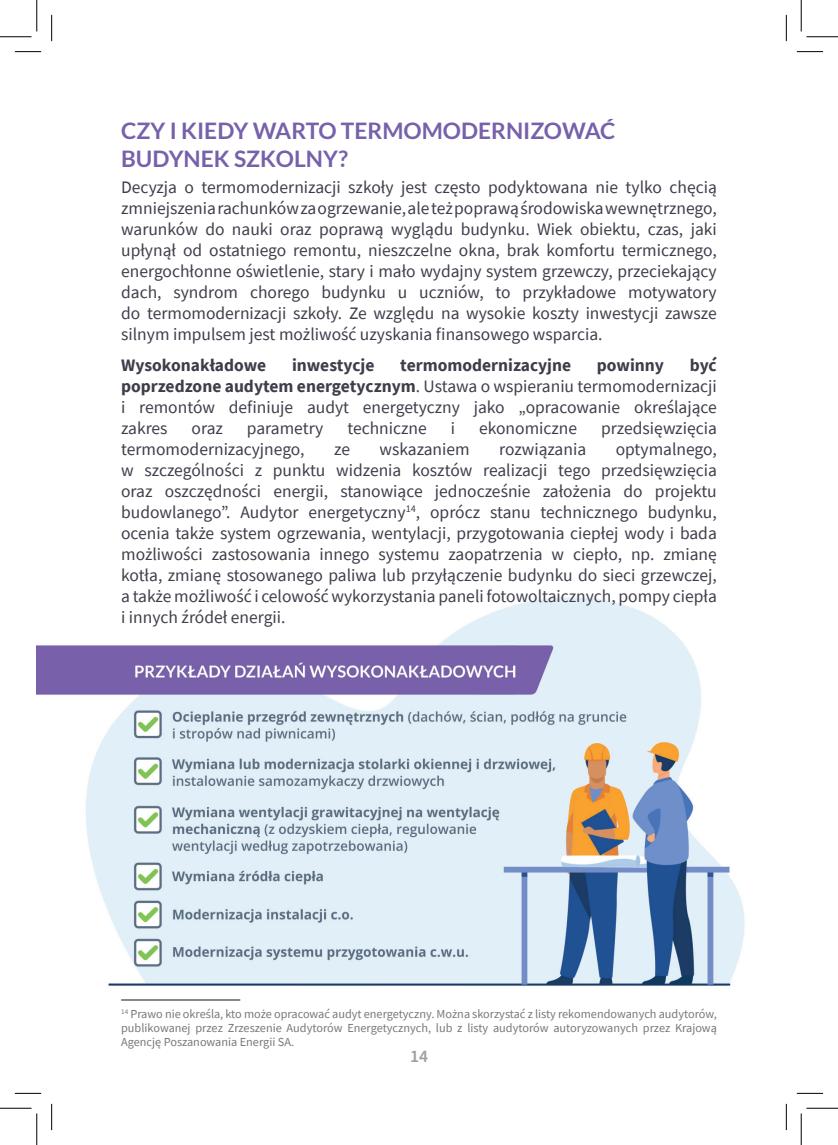
<style>
.page{position:relative;width:838px;height:1145px;background:#fff}
.page>*{position:absolute;margin:0;border:0;box-sizing:border-box;transform-origin:0 0}
.t1{font:700 22.75px/27.3px "Lato";color:#7661aa}
.t2{font:17.5px/21px "Source Sans Pro";color:#403d4b;text-align:justify}
.t3{font:700 17.5px "Source Sans Pro";color:#403d4b}
.t4{font:600 17.5px "Source Sans Pro";color:#9d9fa2}
.t5{font:12.25px/14px "Source Sans Pro";color:#76787b;text-align:justify}
.s1{font-weight:700}
</style>
<div class="page">
<img style="left:37px;top:597px;width:708px;height:404px">
<hr style="left:121px;top:999px;width:119px;height:2px;background:#76787b">
<svg style="left:15px;top:51px;width:26px;height:1px"></svg>
<svg style="left:796px;top:51px;width:27px;height:1px"></svg>
<svg style="left:15px;top:1093px;width:26px;height:1px"></svg>
<svg style="left:796px;top:1093px;width:27px;height:1px"></svg>
<svg style="left:51px;top:15px;width:1px;height:26px"></svg>
<svg style="left:51px;top:1104px;width:1px;height:26px"></svg>
<svg style="left:786px;top:15px;width:1px;height:26px"></svg>
<svg style="left:786px;top:1104px;width:1px;height:26px"></svg>
<hr style="left:0;top:36px;width:32px;height:1px;background:#000">
<hr style="left:806px;top:36px;width:31px;height:1px;background:#000">
<hr style="left:0;top:1108px;width:32px;height:1px;background:#000">
<hr style="left:806px;top:1108px;width:31px;height:1px;background:#000">
<hr style="left:36px;top:0;width:1px;height:31px;background:#000">
<hr style="left:36px;top:1113px;width:1px;height:32px;background:#000">
<hr style="left:800px;top:0;width:1px;height:31px;background:#000">
<hr style="left:800px;top:1113px;width:1px;height:32px;background:#000">
<h1 class="t1" style="left:121px;top:117px;width:496px">CZY I KIEDY WARTO TERMOMODERNIZOWAĆ<br>BUDYNEK SZKOLNY?</h1>
<p class="t2" style="left:121px;top:176px;width:597px">Decyzja o termomodernizacji szkoły jest często podyktowana nie tylko chęcią zmniejszenia rachunków za ogrzewanie, ale też poprawą środowiska wewnętrznego, warunków do nauki oraz poprawą wyglądu budynku. Wiek obiektu, czas, jaki upłynął od ostatniego remontu, nieszczelne okna, brak komfortu termicznego, energochłonne oświetlenie, stary i mało wydajny system grzewczy, przeciekający dach, syndrom chorego budynku u uczniów, to przykładowe motywatory do termomodernizacji szkoły. Ze względu na wysokie koszty inwestycji zawsze silnym impulsem jest możliwość uzyskania finansowego wsparcia.</p>
<p class="t3" style="left:121px;top:353px;width:147px">Wysokonakładowe</p>
<p class="t3" style="left:292px;top:353px;width:84px">inwestycje</p>
<p class="t3" style="left:400px;top:353px;width:172px">termomodernizacyjne</p>
<p class="t3" style="left:597px;top:353px;width:69px">powinny</p>
<p class="t2" style="left:121px;top:354px;width:597px;text-indent:568px"><span class="s1">być poprzedzone audytem energetycznym</span>. Ustawa o wspieraniu termomodernizacji i remontów definiuje audyt energetyczny jako „opracowanie określające zakres</p>
<p class="t2" style="left:191px;top:417px;width:33px">oraz</p>
<p class="t2" style="left:247px;top:417px;width:78px">parametry</p>
<p class="t2" style="left:347px;top:417px;width:81px">techniczne</p>
<p class="t2" style="left:451px;top:417px;width:6px">i</p>
<p class="t2" style="left:479px;top:417px;width:100px">ekonomiczne</p>
<p class="t2" style="left:601px;top:417px;width:117px">przedsięwzięcia</p>
<p class="t2" style="left:121px;top:438px;width:185px">termomodernizacyjnego,</p>
<p class="t2" style="left:334px;top:438px;width:17px">ze</p>
<p class="t2" style="left:379px;top:438px;width:92px">wskazaniem</p>
<p class="t2" style="left:499px;top:438px;width:88px">rozwiązania</p>
<p class="t2" style="left:121px;top:438px;width:597px;text-indent:494px">optymalnego, w szczególności z punktu widzenia kosztów realizacji tego przedsięwzięcia oraz oszczędności energii, stanowiące jednocześnie założenia do projektu budowlanego”. Audytor energetyczny<sup>14</sup>, oprócz stanu technicznego budynku, ocenia także system ogrzewania, wentylacji, przygotowania ciepłej wody i bada możliwości zastosowania innego systemu zaopatrzenia w ciepło, np. zmianę kotła, zmianę stosowanego paliwa lub przyłączenie budynku do sieci grzewczej, a także możliwość i celowość wykorzystania paneli fotowoltaicznych, pompy ciepła i innych źródeł energii.</p>
<p class="t5" style="left:121px;top:1007px;width:597px"><sup>14</sup> Prawo nie określa, kto może opracować audyt energetyczny. Można skorzystać z listy rekomendowanych audytorów, publikowanej przez Zrzeszenie Audytorów Energetycznych, lub z listy audytorów autoryzowanych przez Krajową Agencję Poszanowania Energii SA.</p>
<p class="t4" style="left:410px;top:1045px;width:19px">14</p>
</div>
